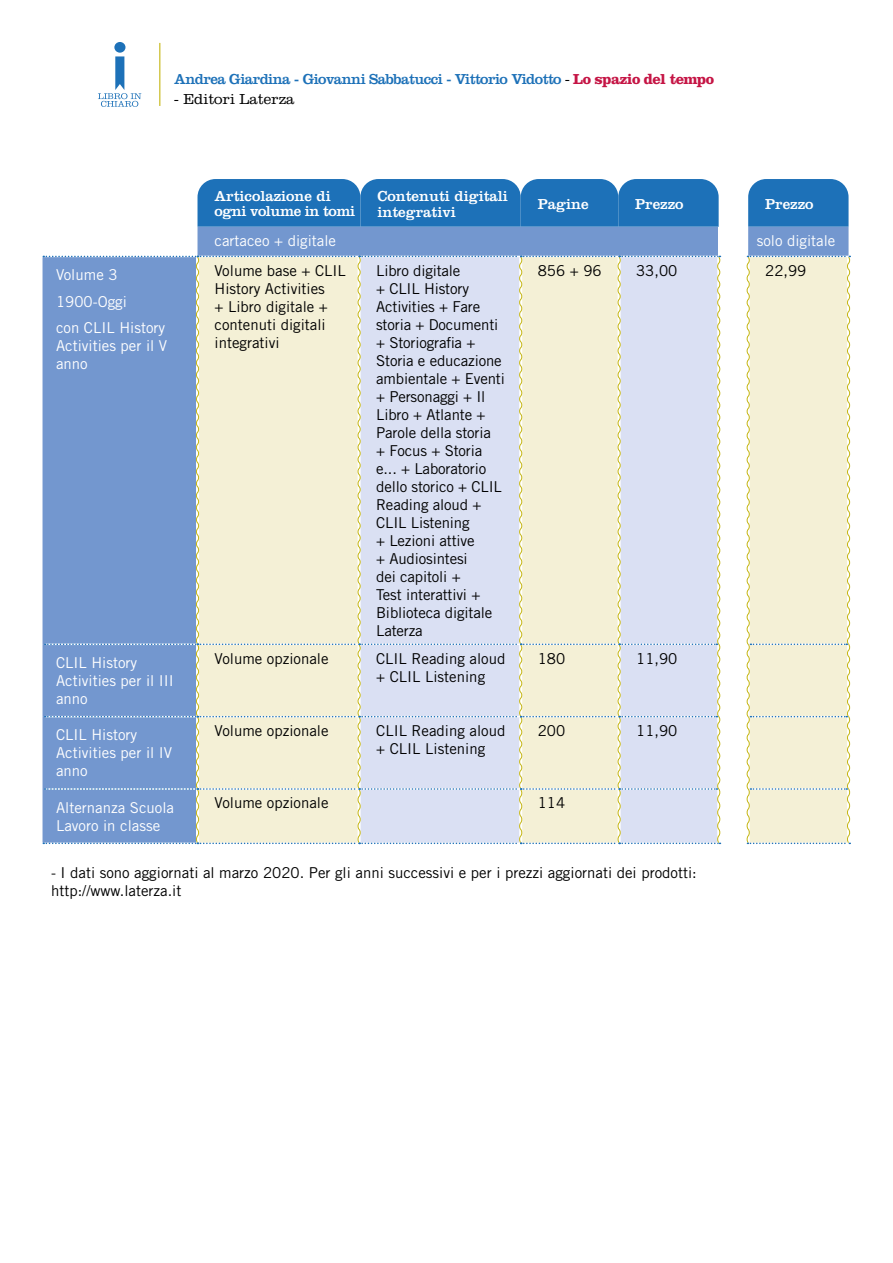
<style>
.page{position:relative;width:893px;height:1263px;background:#fff}
.page>*{position:absolute;margin:0;border:0;box-sizing:border-box;transform-origin:0 0}
.t1{font:15px/18px "Trade Gothic LT Std";letter-spacing:-.01em;color:#000}
.t2{font:15px/18px "Trade Gothic LT Std";color:#fff}
.t3{font:15px/15px "Clarendon";color:#fff}
.t4{font:15px "Clarendon";letter-spacing:-.035em;color:#1d71b8}
.t5{font:300 15px "Clarendon";color:#000}
.s1{font-weight:300;color:#000}
.s2{font-weight:700;color:#c51545}
</style>
<div class="page">
<hr style="left:159px;top:43px;width:1px;height:63px;background:#c5b614">
<div style="left:114px;top:42px;width:11px;height:11px;background:#1d71b8;border-radius:50%"></div>
<svg style="left:98px;top:56px;width:43px;height:51px"></svg>
<svg style="left:43px;top:227px;width:805px;height:29px;fill:#7397cf"></svg>
<div style="left:719px;top:227px;width:29px;height:29px;background:#fff"></div>
<svg style="left:43px;top:256px;width:808px;height:588px;background:#d2dade"></svg>
<div style="left:198px;top:179px;width:521px;height:48px;background:#1d71b8"></div>
<div style="left:748px;top:179px;width:100px;height:48px;background:#1d71b8"></div>
<p class="t4" style="left:174px;top:70px;width:542px">Andrea Giardina - Giovanni Sabbatucci - Vittorio Vidotto <span class="s1">-</span> <span class="s2">Lo spazio del tempo</span></p>
<p class="t5" style="left:174px;top:90px;width:122px">- Editori Laterza</p>
<p class="t3" style="left:215px;top:188px;width:142px">Articolazione di ogni volume in tomi</p>
<p class="t3" style="left:377px;top:187px;width:132px;line-height:16.5px">Contenuti digitali integrativi</p>
<p class="t3" style="left:538px;top:196px;width:52px">Pagine</p>
<p class="t3" style="left:635px;top:196px;width:50px">Prezzo</p>
<p class="t3" style="left:765px;top:196px;width:50px">Prezzo</p>
<p class="t2" style="left:56px;top:261px;width:111px;line-height:26.5px">Volume 3<br>1900-Oggi<br>con CLIL History</p>
<p class="t2" style="left:56px;top:336px;width:113px">Activities per il V anno</p>
<p class="t2" style="left:215px;top:231px;width:123px">cartaceo + digitale</p>
<p class="t2" style="left:757px;top:231px;width:80px">solo digitale</p>
<p class="t1" style="left:215px;top:261px;width:133px">Volume base + CLIL<br>History Activities<br>+ Libro digitale + contenuti digitali integrativi</p>
<p class="t1" style="left:376px;top:261px;width:130px">Libro digitale<br>+ CLIL History<br>Activities + Fare storia + Documenti + Storiografia +<br>Storia e educazione ambientale + Eventi + Personaggi + Il<br>Libro + Atlante +<br>Parole della storia<br>+ Focus + Storia e... + Laboratorio dello storico + CLIL<br>Reading aloud +<br>CLIL Listening<br>+ Lezioni attive<br>+ Audiosintesi<br>dei capitoli +<br>Test interattivi +<br>Biblioteca digitale<br>Laterza</p>
<p class="t1" style="left:538px;top:261px;width:65px">856 + 96</p>
<p class="t1" style="left:636px;top:261px;width:43px">33,00</p>
<p class="t1" style="left:765px;top:261px;width:43px">22,99</p>
<p class="t2" style="left:56px;top:653px;width:119px">CLIL History<br>Activities per il III anno</p>
<p class="t1" style="left:215px;top:649px;width:116px">Volume opzionale</p>
<p class="t1" style="left:376px;top:649px;width:131px">CLIL Reading aloud + CLIL Listening</p>
<p class="t1" style="left:538px;top:649px;width:29px">180</p>
<p class="t1" style="left:636px;top:649px;width:43px">11,90</p>
<p class="t2" style="left:56px;top:726px;width:118px">CLIL History<br>Activities per il IV anno</p>
<p class="t1" style="left:215px;top:721px;width:116px">Volume opzionale</p>
<p class="t1" style="left:376px;top:721px;width:131px">CLIL Reading aloud + CLIL Listening</p>
<p class="t1" style="left:538px;top:721px;width:29px">200</p>
<p class="t1" style="left:636px;top:721px;width:43px">11,90</p>
<p class="t2" style="left:56px;top:798px;width:119px">Alternanza Scuola<br>Lavoro in classe</p>
<p class="t1" style="left:215px;top:794px;width:116px">Volume opzionale</p>
<p class="t1" style="left:538px;top:794px;width:29px">114</p>
<p class="t1" style="left:51px;top:864px;width:647px">- I dati sono aggiornati al marzo 2020. Per gli anni successivi e per i prezzi aggiornati dei prodotti: http://www.laterza.it</p>
</div>
